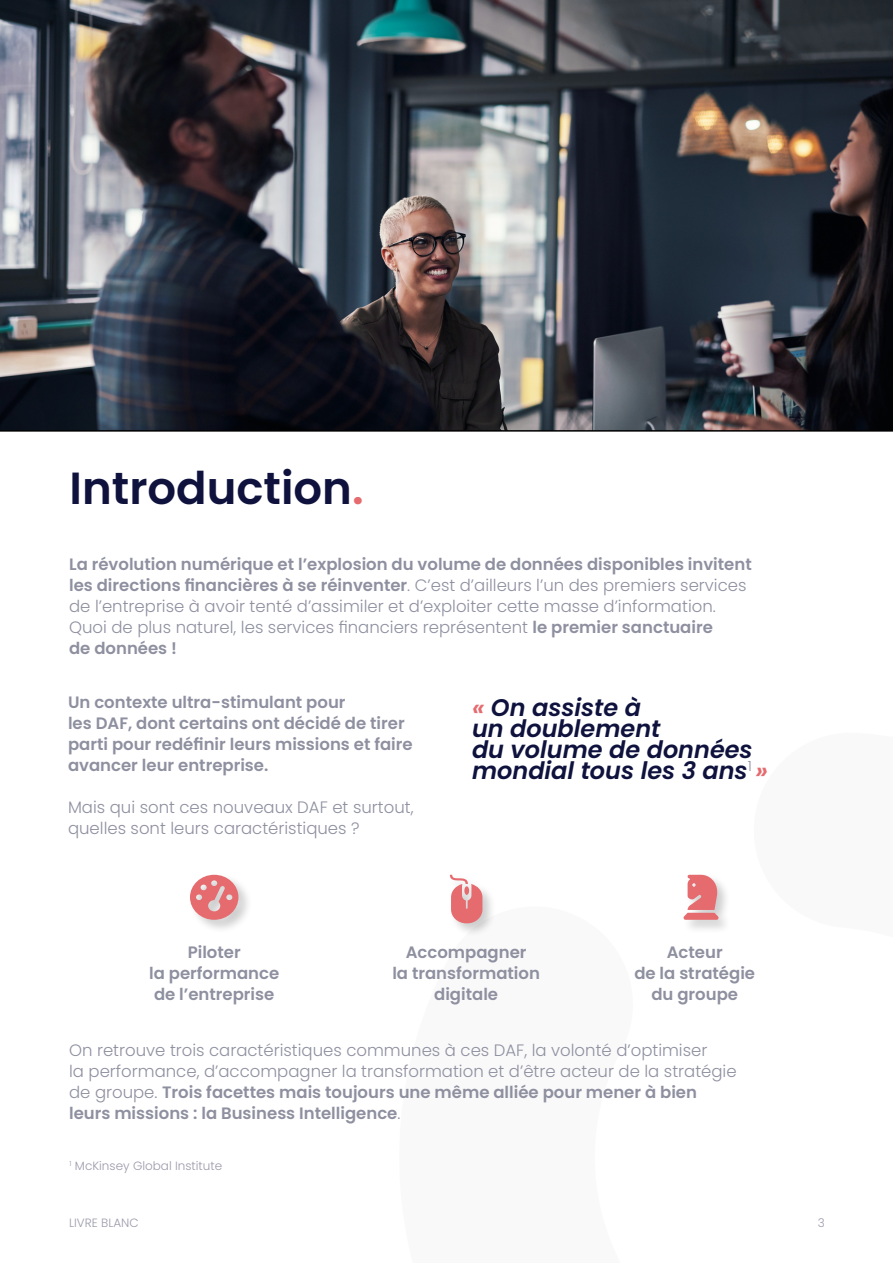
<style>
.page{position:relative;width:893px;height:1263px;background:#fff}
.page>*{position:absolute;margin:0;border:0;box-sizing:border-box;transform-origin:0 0}
.t1{font:600 45px "Poppins";color:#0e123d}
.t2{font:italic 600 24px/21px "Poppins";color:#0e123d}
.t3{font:300 16.5px/21px "Poppins";color:#8e90a0}
.t4{font:600 16.5px/21px "Poppins";color:#8e90a0;text-align:center}
.t5{font:300 12px "Poppins";color:#9b9aaa}
.s1{color:#e56b6f}
.s2{font-weight:600}
</style>
<div class="page">
<img style="left:0;top:0;width:893px;height:432px">
<div style="left:188px;top:873px;width:64px;height:61px;background:#000;opacity:.2"></div>
<svg style="left:190px;top:875px;width:48px;height:45px;background:#e69598"></svg>
<div style="left:682px;top:873px;width:50px;height:61px;background:#000;opacity:.2"></div>
<svg style="left:683px;top:875px;width:35px;height:45px"></svg>
<div style="left:448px;top:873px;width:49px;height:64px;background:#000;opacity:.2"></div>
<svg style="left:450px;top:875px;width:32px;height:48px"></svg>
<h1 class="t1" style="left:70px;top:462px;width:296px">Introduction<span class="s1">.</span></h1>
<p class="t3" style="left:69px;top:554px;width:684px"><span class="s2">La révolution numérique et l’explosion du volume de données disponibles invitent les directions financières à se réinventer</span>. C’est d’ailleurs l’un des premiers services de l’entreprise à avoir tenté d’assimiler et d’exploiter cette masse d’information.<br>Quoi de plus naturel, les services financiers représentent <span class="s2">le premier sanctuaire<br>de données !</span></p>
<p class="t4" style="left:68px;top:692px;width:346px;text-align:left">Un contexte ultra-stimulant pour<br>les DAF, dont certains ont décidé de tirer parti pour redéfinir leurs missions et faire avancer leur entreprise.</p>
<p class="t3" style="left:68px;top:797px;width:347px">Mais qui sont ces nouveaux DAF et surtout, quelles sont leurs caractéristiques ?</p>
<h2 class="t2" style="left:472px;top:697px;width:297px"><span class="s1">«</span> On assiste à<br>un doublement<br>du volume de données mondial tous les 3 ans<sup>1</sup> <span class="s1">»</span></h2>
<p class="t4" style="left:149px;top:941px;width:132px">Piloter<br>la performance de l’entreprise</p>
<p class="t4" style="left:392px;top:941px;width:149px">Accompagner<br>la transformation digitale</p>
<p class="t4" style="left:634px;top:941px;width:122px">Acteur<br>de la stratégie du groupe</p>
<p class="t3" style="left:69px;top:1040px;width:669px">On retrouve trois caractéristiques communes à ces DAF, la volonté d’optimiser<br>la performance, d’accompagner la transformation et d’être acteur de la stratégie de groupe. <span class="s2">Trois facettes mais toujours une même alliée pour mener à bien leurs missions : la Business Intelligence</span>.</p>
<p class="t5" style="left:70px;top:1159px;width:154px"><sup>1</sup> McKinsey Global Institute</p>
<p class="t5" style="left:69px;top:1216px;width:71px">LIVRE BLANC</p>
<p class="t5" style="left:818px;top:1216px;width:9px">3</p>
</div>
